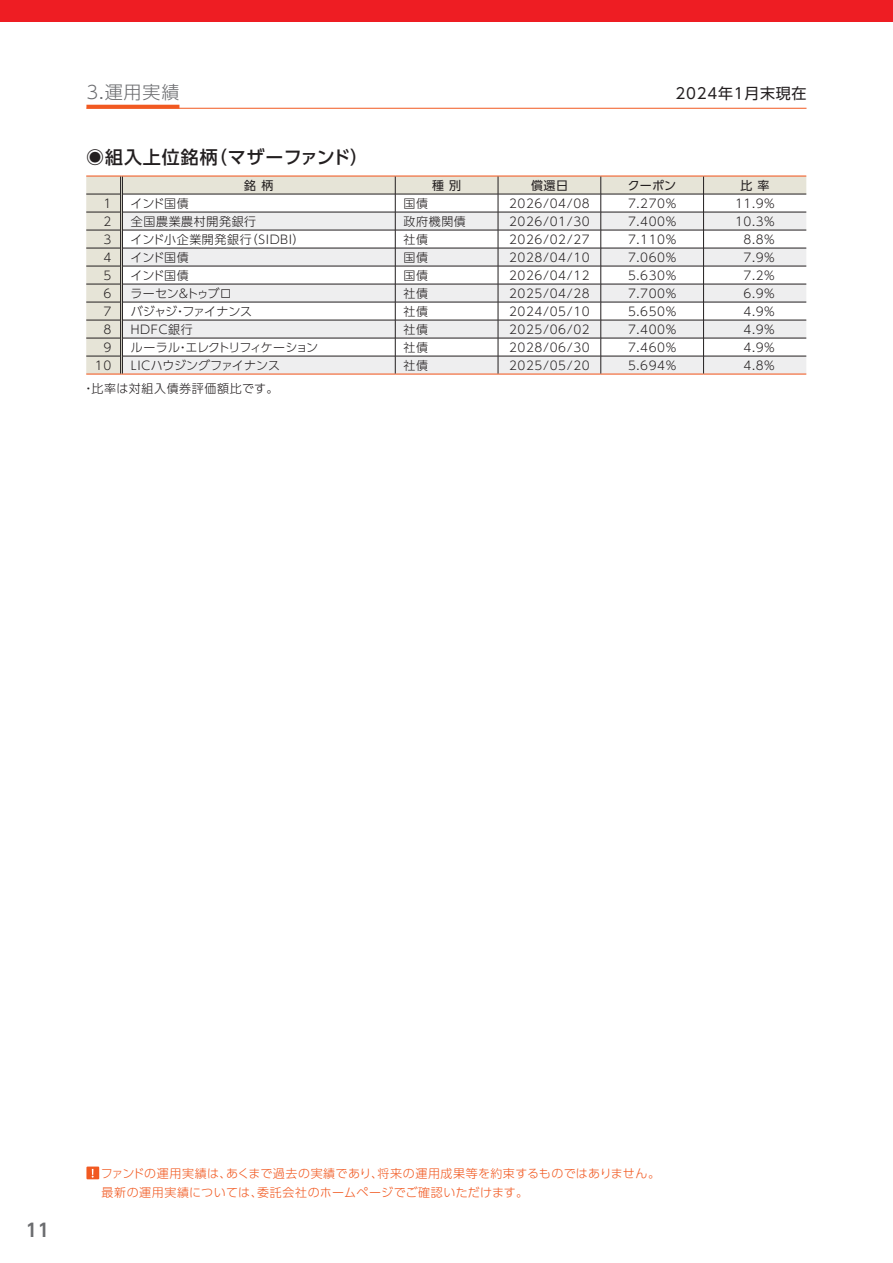
<style>
.page{position:relative;width:893px;height:1263px;background:#fff}
.page>*{position:absolute;margin:0;border:0;box-sizing:border-box;transform-origin:0 0}
.t1{font:500 18px "UD Shin Go Pro";letter-spacing:.05em;color:#231f20}
.t2{font:300 18px "UD Shin Go Pro";color:#6c6d70}
.t3{font:700 18px "UD Shin Go Pro De";color:#6c6d70}
.t4{font:15px "UD Shin Go Pro";letter-spacing:.05em;color:#231f20}
.t5{font:300 12px "UD Shin Go Pro";letter-spacing:.05em;color:#231f20}
.t6{font:300 12px/19.8px "UD Shin Go Pro";letter-spacing:.03em;color:#f15921}
.t7{font:300 12px "UD Shin Go Pro";letter-spacing:-.015em;color:#231f20}
.t8{font:300 12px "UD Shin Go Pro";letter-spacing:-.08em;color:#231f20}
.t9{font:12px "UD Shin Go Pro";letter-spacing:.025em;color:#231f20}
.t10{font:300 12px "UD Shin Go Pro";letter-spacing:-.03em;color:#231f20}
.t11{font:300 12px "UD Shin Go Pro";color:#231f20}
</style>
<div class="page">
<div style="left:0;top:0;width:893px;height:21px;background:#ee1d23"></div>
<div style="left:86px;top:1166px;width:13px;height:13px;background:#f15921"></div>
<svg style="left:92px;top:1169px;width:2px;height:9px"></svg>
<svg style="left:86px;top:177px;width:720px;height:197px;fill:#e6e4d7"></svg>
<svg style="left:123px;top:213px;width:683px;height:161px;fill:#eeeeef"></svg>
<hr style="left:86px;top:176px;width:36px;height:1px;background:#f15921">
<hr style="left:122px;top:176px;width:273px;height:1px;background:#f15921">
<hr style="left:395px;top:176px;width:103px;height:1px;background:#f15921">
<hr style="left:498px;top:176px;width:103px;height:1px;background:#f15921">
<hr style="left:601px;top:176px;width:103px;height:1px;background:#f15921">
<hr style="left:704px;top:176px;width:102px;height:1px;background:#f15921">
<hr style="left:86px;top:374px;width:36px;height:1px;background:#f15921">
<hr style="left:122px;top:374px;width:273px;height:1px;background:#f15921">
<hr style="left:395px;top:374px;width:103px;height:1px;background:#f15921">
<hr style="left:498px;top:374px;width:103px;height:1px;background:#f15921">
<hr style="left:601px;top:374px;width:103px;height:1px;background:#f15921">
<hr style="left:704px;top:374px;width:102px;height:1px;background:#f15921">
<hr style="left:86px;top:194px;width:34px;height:1px;background:#231f20">
<hr style="left:123px;top:194px;width:272px;height:1px;background:#231f20">
<hr style="left:395px;top:194px;width:103px;height:1px;background:#231f20">
<hr style="left:498px;top:194px;width:103px;height:1px;background:#231f20">
<hr style="left:601px;top:194px;width:102px;height:1px;background:#231f20">
<hr style="left:704px;top:194px;width:102px;height:1px;background:#231f20">
<hr style="left:86px;top:212px;width:34px;height:1px;background:#231f20">
<hr style="left:123px;top:212px;width:272px;height:1px;background:#231f20">
<hr style="left:395px;top:212px;width:103px;height:1px;background:#231f20">
<hr style="left:498px;top:212px;width:103px;height:1px;background:#231f20">
<hr style="left:601px;top:212px;width:102px;height:1px;background:#231f20">
<hr style="left:704px;top:212px;width:102px;height:1px;background:#231f20">
<hr style="left:86px;top:230px;width:34px;height:1px;background:#231f20">
<hr style="left:123px;top:230px;width:272px;height:1px;background:#231f20">
<hr style="left:395px;top:230px;width:103px;height:1px;background:#231f20">
<hr style="left:498px;top:230px;width:103px;height:1px;background:#231f20">
<hr style="left:601px;top:230px;width:102px;height:1px;background:#231f20">
<hr style="left:704px;top:230px;width:102px;height:1px;background:#231f20">
<hr style="left:86px;top:248px;width:34px;height:1px;background:#231f20">
<hr style="left:123px;top:248px;width:272px;height:1px;background:#231f20">
<hr style="left:395px;top:248px;width:103px;height:1px;background:#231f20">
<hr style="left:498px;top:248px;width:103px;height:1px;background:#231f20">
<hr style="left:601px;top:248px;width:102px;height:1px;background:#231f20">
<hr style="left:704px;top:248px;width:102px;height:1px;background:#231f20">
<hr style="left:86px;top:266px;width:34px;height:1px;background:#231f20">
<hr style="left:123px;top:266px;width:272px;height:1px;background:#231f20">
<hr style="left:395px;top:266px;width:103px;height:1px;background:#231f20">
<hr style="left:498px;top:266px;width:103px;height:1px;background:#231f20">
<hr style="left:601px;top:266px;width:102px;height:1px;background:#231f20">
<hr style="left:704px;top:266px;width:102px;height:1px;background:#231f20">
<hr style="left:86px;top:284px;width:34px;height:1px;background:#231f20">
<hr style="left:123px;top:284px;width:272px;height:1px;background:#231f20">
<hr style="left:395px;top:284px;width:103px;height:1px;background:#231f20">
<hr style="left:498px;top:284px;width:103px;height:1px;background:#231f20">
<hr style="left:601px;top:284px;width:102px;height:1px;background:#231f20">
<hr style="left:704px;top:284px;width:102px;height:1px;background:#231f20">
<hr style="left:86px;top:302px;width:34px;height:1px;background:#231f20">
<hr style="left:123px;top:302px;width:272px;height:1px;background:#231f20">
<hr style="left:395px;top:302px;width:103px;height:1px;background:#231f20">
<hr style="left:498px;top:302px;width:103px;height:1px;background:#231f20">
<hr style="left:601px;top:302px;width:102px;height:1px;background:#231f20">
<hr style="left:704px;top:302px;width:102px;height:1px;background:#231f20">
<hr style="left:86px;top:320px;width:34px;height:1px;background:#231f20">
<hr style="left:123px;top:320px;width:272px;height:1px;background:#231f20">
<hr style="left:395px;top:320px;width:103px;height:1px;background:#231f20">
<hr style="left:498px;top:320px;width:103px;height:1px;background:#231f20">
<hr style="left:601px;top:320px;width:102px;height:1px;background:#231f20">
<hr style="left:704px;top:320px;width:102px;height:1px;background:#231f20">
<hr style="left:86px;top:338px;width:34px;height:1px;background:#231f20">
<hr style="left:123px;top:338px;width:272px;height:1px;background:#231f20">
<hr style="left:395px;top:338px;width:103px;height:1px;background:#231f20">
<hr style="left:498px;top:338px;width:103px;height:1px;background:#231f20">
<hr style="left:601px;top:338px;width:102px;height:1px;background:#231f20">
<hr style="left:704px;top:338px;width:102px;height:1px;background:#231f20">
<hr style="left:86px;top:356px;width:34px;height:1px;background:#231f20">
<hr style="left:123px;top:356px;width:272px;height:1px;background:#231f20">
<hr style="left:395px;top:356px;width:103px;height:1px;background:#231f20">
<hr style="left:498px;top:356px;width:103px;height:1px;background:#231f20">
<hr style="left:601px;top:356px;width:102px;height:1px;background:#231f20">
<hr style="left:704px;top:356px;width:102px;height:1px;background:#231f20">
<svg style="left:120px;top:177px;width:3px;height:197px"></svg>
<svg style="left:395px;top:177px;width:1px;height:197px"></svg>
<svg style="left:498px;top:177px;width:1px;height:197px"></svg>
<svg style="left:600px;top:177px;width:1px;height:197px"></svg>
<svg style="left:703px;top:177px;width:1px;height:197px"></svg>
<hr style="left:86px;top:108px;width:720px;height:1px;background:#f15921">
<svg style="left:86px;top:105px;width:93px;height:4px"></svg>
<h1 class="t2" style="left:86px;top:78px;width:94px">3.運用実績</h1>
<p class="t4" style="left:676px;top:81px;width:132px">2024年1月末現在</p>
<h1 class="t1" style="left:86px;top:143px;width:283px">◉組入上位銘柄（マザーファンド）</h1>
<p class="t9" style="left:244px;top:175px;width:31px">銘 柄</p>
<p class="t9" style="left:432px;top:175px;width:31px">種 別</p>
<p class="t9" style="left:531px;top:175px;width:39px">償還日</p>
<p class="t9" style="left:628px;top:175px;width:50px">クーポン</p>
<p class="t9" style="left:740px;top:175px;width:31px">比 率</p>
<p class="t5" style="left:102px;top:193px;width:13px">１</p>
<p class="t5" style="left:131px;top:193px;width:60px">インド国債</p>
<p class="t5" style="left:403px;top:193px;width:26px">国債</p>
<p class="t5" style="left:509px;top:193px;width:82px">2026/04/08</p>
<p class="t5" style="left:628px;top:193px;width:50px">7.270%</p>
<p class="t5" style="left:735px;top:193px;width:41px">11.9%</p>
<p class="t5" style="left:102px;top:211px;width:13px">２</p>
<p class="t5" style="left:131px;top:211px;width:127px">全国農業農村開発銀行</p>
<p class="t5" style="left:403px;top:211px;width:64px">政府機関債</p>
<p class="t5" style="left:509px;top:211px;width:82px">2026/01/30</p>
<p class="t5" style="left:628px;top:211px;width:50px">7.400%</p>
<p class="t5" style="left:735px;top:211px;width:41px">10.3%</p>
<p class="t5" style="left:102px;top:229px;width:13px">３</p>
<p class="t7" style="left:131px;top:229px;width:176px">インド小企業開発銀行（ＳＩＤＢＩ）</p>
<p class="t5" style="left:403px;top:229px;width:26px">社債</p>
<p class="t5" style="left:509px;top:229px;width:82px">2026/02/27</p>
<p class="t5" style="left:628px;top:229px;width:50px">7.110%</p>
<p class="t5" style="left:743px;top:229px;width:33px">8.8%</p>
<p class="t5" style="left:102px;top:247px;width:13px">４</p>
<p class="t5" style="left:131px;top:247px;width:60px">インド国債</p>
<p class="t5" style="left:403px;top:247px;width:26px">国債</p>
<p class="t5" style="left:509px;top:247px;width:82px">2028/04/10</p>
<p class="t5" style="left:628px;top:247px;width:50px">7.060%</p>
<p class="t5" style="left:743px;top:247px;width:33px">7.9%</p>
<p class="t5" style="left:102px;top:265px;width:13px">５</p>
<p class="t5" style="left:131px;top:265px;width:60px">インド国債</p>
<p class="t5" style="left:403px;top:265px;width:26px">国債</p>
<p class="t5" style="left:509px;top:265px;width:82px">2026/04/12</p>
<p class="t5" style="left:628px;top:265px;width:50px">5.630%</p>
<p class="t5" style="left:743px;top:265px;width:33px">7.2%</p>
<p class="t5" style="left:102px;top:283px;width:13px">６</p>
<p class="t11" style="left:131px;top:283px;width:103px">ラーセン＆トゥブロ</p>
<p class="t5" style="left:403px;top:283px;width:26px">社債</p>
<p class="t5" style="left:509px;top:283px;width:82px">2025/04/28</p>
<p class="t5" style="left:628px;top:283px;width:50px">7.700%</p>
<p class="t5" style="left:743px;top:283px;width:33px">6.9%</p>
<p class="t5" style="left:102px;top:301px;width:13px">７</p>
<p class="t10" style="left:131px;top:301px;width:123px">バジャジ・ファイナンス</p>
<p class="t5" style="left:403px;top:301px;width:26px">社債</p>
<p class="t5" style="left:509px;top:301px;width:82px">2024/05/10</p>
<p class="t5" style="left:628px;top:301px;width:50px">5.650%</p>
<p class="t5" style="left:743px;top:301px;width:33px">4.9%</p>
<p class="t5" style="left:102px;top:319px;width:13px">８</p>
<p class="t5" style="left:129px;top:319px;width:65px">ＨＤＦＣ銀行</p>
<p class="t5" style="left:403px;top:319px;width:26px">社債</p>
<p class="t5" style="left:509px;top:319px;width:82px">2025/06/02</p>
<p class="t5" style="left:628px;top:319px;width:50px">7.400%</p>
<p class="t5" style="left:743px;top:319px;width:33px">4.9%</p>
<p class="t5" style="left:102px;top:337px;width:13px">９</p>
<p class="t8" style="left:131px;top:337px;width:189px">ルーラル・エレクトリフィケーション</p>
<p class="t5" style="left:403px;top:337px;width:26px">社債</p>
<p class="t5" style="left:509px;top:337px;width:82px">2028/06/30</p>
<p class="t5" style="left:628px;top:337px;width:50px">7.460%</p>
<p class="t5" style="left:743px;top:337px;width:33px">4.9%</p>
<p class="t5" style="left:95px;top:355px;width:18px">10</p>
<p class="t7" style="left:128px;top:355px;width:154px">ＬＩＣハウジングファイナンス</p>
<p class="t5" style="left:403px;top:355px;width:26px">社債</p>
<p class="t5" style="left:509px;top:355px;width:82px">2025/05/20</p>
<p class="t5" style="left:628px;top:355px;width:50px">5.694%</p>
<p class="t5" style="left:743px;top:355px;width:33px">4.8%</p>
<p class="t5" style="left:83px;top:379px;width:197px">・比率は対組入債券評価額比です。</p>
<h1 class="t3" style="left:26px;top:1215px;width:25px">11</h1>
<p class="t6" style="left:101px;top:1162px;width:561px">ファンドの運用実績は、あくまで過去の実績であり、将来の運用成果等を約束するものではありません。最新の運用実績については、委託会社のホームページでご確認いただけます。</p>
</div>
